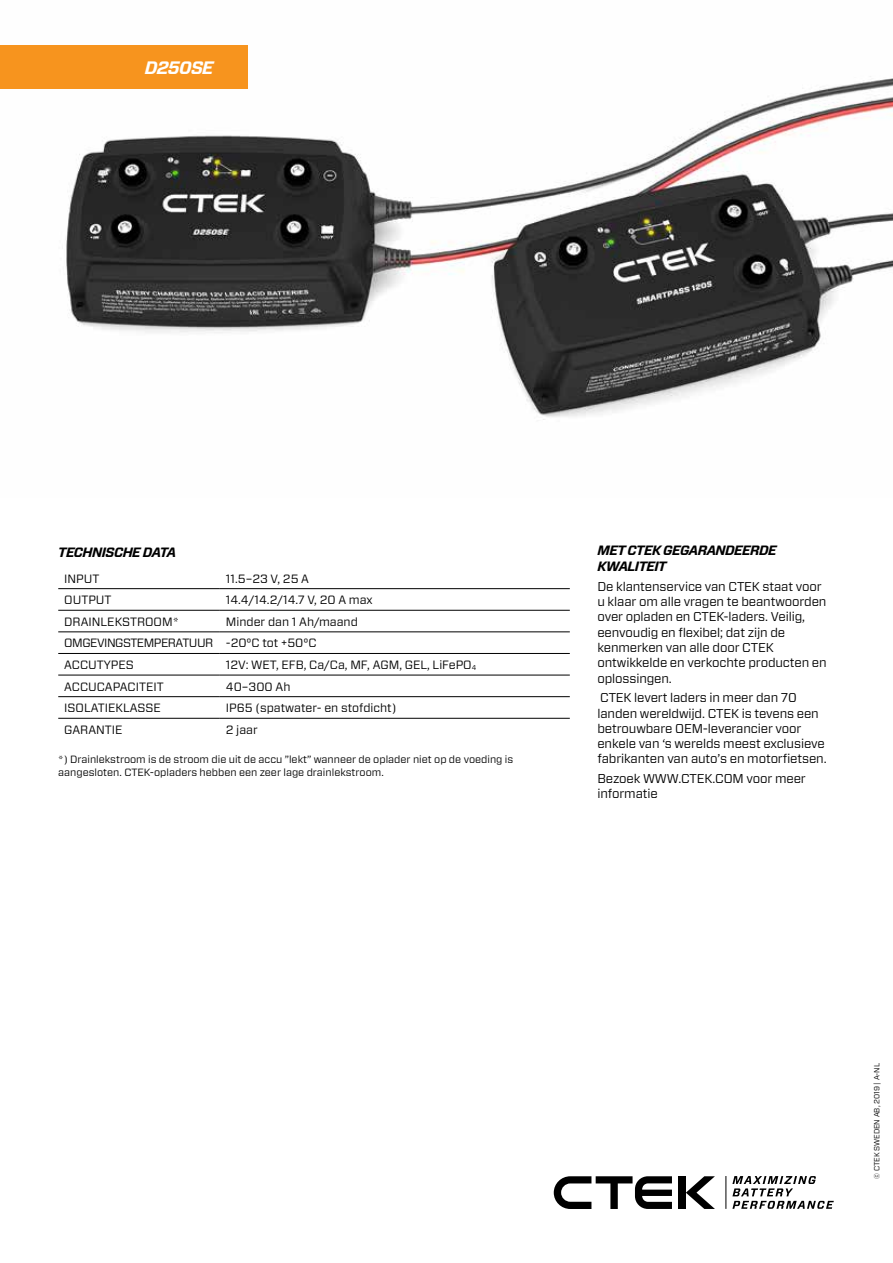
<style>
.page{position:relative;width:893px;height:1263px;background:#fff}
.page>*{position:absolute;margin:0;border:0;box-sizing:border-box;transform-origin:0 0}
.t1{font:italic 700 18px "Forza";letter-spacing:-.04em;color:#fff}
.t2{font:italic 700 13.5px/16.2px "Forza";letter-spacing:-.04em;color:#000}
.t3{font:12.75px/15.3px "Forza";letter-spacing:-.01em;color:#000}
.t4{font:12px/21.6px "Forza";color:#000}
.t5{font:10.5px/12.6px "Forza";color:#000}
.t6{font:7.5px "Forza";color:#000}
</style>
<div class="page">
<img style="left:66px;top:76px;width:827px;height:344px">
<div style="left:678px;top:1176px;width:8px;height:33px;background:#000"></div>
<svg style="left:686px;top:1176px;width:29px;height:33px"></svg>
<svg style="left:554px;top:1176px;width:118px;height:33px"></svg>
<svg style="left:732px;top:1176px;width:102px;height:33px"></svg>
<hr style="left:725px;top:1176px;width:1px;height:33px;background:#000">
<div style="left:0;top:45px;width:248px;height:44px;background:#f7941e"></div>
<hr style="left:58px;top:588px;width:162px;height:1px;background:#000">
<hr style="left:220px;top:588px;width:350px;height:1px;background:#000">
<hr style="left:58px;top:610px;width:162px;height:1px;background:#000">
<hr style="left:220px;top:610px;width:350px;height:1px;background:#000">
<hr style="left:58px;top:631px;width:162px;height:1px;background:#000">
<hr style="left:220px;top:631px;width:350px;height:1px;background:#000">
<hr style="left:58px;top:653px;width:162px;height:1px;background:#000">
<hr style="left:220px;top:653px;width:350px;height:1px;background:#000">
<hr style="left:58px;top:675px;width:162px;height:1px;background:#000">
<hr style="left:220px;top:675px;width:350px;height:1px;background:#000">
<hr style="left:58px;top:696px;width:162px;height:1px;background:#000">
<hr style="left:220px;top:696px;width:350px;height:1px;background:#000">
<hr style="left:58px;top:718px;width:162px;height:1px;background:#000">
<hr style="left:220px;top:718px;width:350px;height:1px;background:#000">
<h1 class="t1" style="left:145px;top:56px;width:70px">D250SE</h1>
<p class="t2" style="left:58px;top:544px;width:120px">TECHNISCHE DATA</p>
<p class="t4" style="left:64px;top:567px;width:37px">INPUT</p>
<p class="t4" style="left:226px;top:567px;width:85px">11.5–23 V, 25 A</p>
<p class="t4" style="left:64px;top:589px;width:49px">OUTPUT</p>
<p class="t4" style="left:226px;top:589px;width:148px">14.4/14.2/14.7 V, 20 A max</p>
<p class="t4" style="left:64px;top:611px;width:116px">DRAINLEKSTROOM*</p>
<p class="t4" style="left:64px;top:611px;width:295px;text-indent:162px">Minder dan 1 Ah/maand<br>OMGEVINGSTEMPERATUUR -20°C tot +50°C<br>ACCUTYPES</p>
<p class="t4" style="left:226px;top:654px;width:252px">12V: WET, EFB, Ca/Ca, MF, AGM, GEL, LiFePO<sub>4</sub></p>
<p class="t4" style="left:64px;top:675px;width:101px">ACCUCAPACITEIT</p>
<p class="t4" style="left:226px;top:675px;width:66px">40–300 Ah</p>
<p class="t4" style="left:64px;top:697px;width:98px">ISOLATIEKLASSE</p>
<p class="t4" style="left:226px;top:697px;width:172px">IP65 (spatwater- en stofdicht)</p>
<p class="t4" style="left:64px;top:719px;width:60px">GARANTIE</p>
<p class="t4" style="left:226px;top:719px;width:33px">2 jaar</p>
<p class="t5" style="left:58px;top:753px;width:456px">*) Drainlekstroom is de stroom die uit de accu ”lekt” wanneer de oplader niet op de voeding is aangesloten. CTEK-opladers hebben een zeer lage drainlekstroom.</p>
<p class="t2" style="left:597px;top:542px;width:181px">MET CTEK GEGARANDEERDE<br>KWALITEIT</p>
<p class="t3" style="left:597px;top:579px;width:231px">De klantenservice van CTEK staat voor u klaar om alle vragen te beantwoorden over opladen en CTEK-laders. Veilig, eenvoudig en flexibel; dat zijn de kenmerken van alle door CTEK ontwikkelde en verkochte producten en oplossingen.</p>
<p class="t3" style="left:597px;top:690px;width:231px">CTEK levert laders in meer dan 70 landen wereldwijd. CTEK is tevens een betrouwbare OEM-leverancier voor enkele van ‘s werelds meest exclusieve fabrikanten van auto’s en motorfietsen.</p>
<p class="t3" style="left:597px;top:771px;width:210px">Bezoek WWW.CTEK.COM voor meer informatie</p>
<p class="t6" style="left:872px;top:1179px;width:117px;rotate:-90deg">© CTEK SWEDEN AB, 2019 | A-NL</p>
</div>
